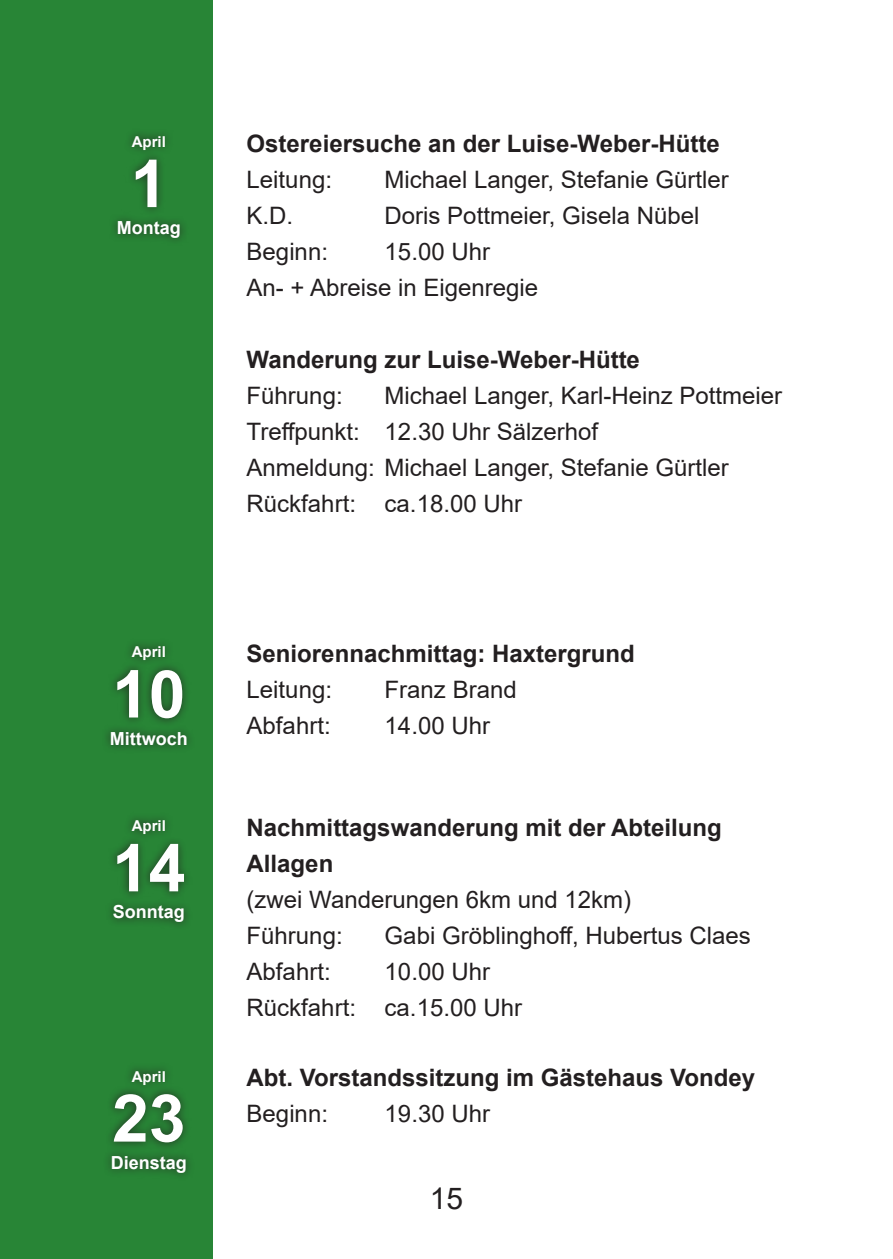
<style>
.page{position:relative;width:893px;height:1259px;background:#fff}
.page>*{position:absolute;margin:0;border:0;box-sizing:border-box;transform-origin:0 0}
.t1{font:700 66px "Arial";color:#fff}
.t2{font:30px "Arial";color:#231f20}
.t3{font:24px/36px "Arial";color:#231f20}
.t4{font:700 24px/36px "Arial";color:#231f20}
.t5{font:700 18px "Arial";color:#fff}
.t6{font:700 15px "Arial";color:#fff}
</style>
<div class="page">
<div style="left:0;top:0;width:213px;height:1259px;background:#288536"></div>
<div style="left:102px;top:638px;width:94px;height:115px;background:#231f20;opacity:.75"></div>
<div style="left:109px;top:127px;width:80px;height:119px;background:#231f20;opacity:.75"></div>
<div style="left:106px;top:811px;width:87px;height:119px;background:#231f20;opacity:.75"></div>
<div style="left:103px;top:1061px;width:92px;height:119px;background:#231f20;opacity:.75"></div>
<p class="t6" style="left:132px;top:136px;width:36px">April</p>
<h1 class="t1" style="left:131px;top:159px;width:38px">1</h1>
<p class="t5" style="left:117px;top:221px;width:65px">Montag</p>
<p class="t6" style="left:132px;top:646px;width:36px">April</p>
<h1 class="t1" style="left:112px;top:669px;width:75px">10</h1>
<p class="t5" style="left:110px;top:731px;width:79px">Mittwoch</p>
<p class="t6" style="left:132px;top:820px;width:36px">April</p>
<h1 class="t1" style="left:112px;top:843px;width:75px">14</h1>
<p class="t5" style="left:113px;top:905px;width:73px">Sonntag</p>
<p class="t6" style="left:132px;top:1070px;width:36px">April</p>
<h1 class="t1" style="left:112px;top:1093px;width:75px">23</h1>
<p class="t5" style="left:111px;top:1155px;width:78px">Dienstag</p>
<p class="t4" style="left:247px;top:128px;width:475px">Ostereiersuche an der Luise-Weber-Hütte</p>
<p class="t3" style="left:247px;top:164px;width:87px">Leitung:</p>
<p class="t3" style="left:385px;top:164px;width:346px">Michael Langer, Stefanie Gürtler</p>
<p class="t3" style="left:247px;top:200px;width:48px">K.D.</p>
<p class="t3" style="left:385px;top:200px;width:316px">Doris Pottmeier, Gisela Nübel</p>
<p class="t3" style="left:247px;top:236px;width:83px">Beginn:</p>
<p class="t3" style="left:247px;top:236px;width:293px;text-indent:138px">15.00 Uhr<br>An- + Abreise in Eigenregie</p>
<p class="t4" style="left:247px;top:344px;width:395px">Wanderung zur Luise-Weber-Hütte</p>
<p class="t3" style="left:247px;top:380px;width:98px">Führung:</p>
<p class="t3" style="left:247px;top:380px;width:537px;text-indent:138px">Michael Langer, Karl-Heinz Pottmeier Tre昀昀punkt: 12.30 Uhr Sälzerhof<br>Anmeldung: Michael Langer, Stefanie Gürtler Rückfahrt: ca.18.00 Uhr</p>
<p class="t4" style="left:247px;top:637px;width:390px">Seniorennachmittag: Haxtergrund</p>
<p class="t3" style="left:247px;top:673px;width:87px">Leitung:</p>
<p class="t3" style="left:385px;top:673px;width:134px">Franz Brand</p>
<p class="t3" style="left:247px;top:709px;width:86px">Abfahrt:</p>
<p class="t3" style="left:385px;top:709px;width:107px">14.00 Uhr</p>
<p class="t4" style="left:247px;top:811px;width:477px">Nachmittagswanderung mit der Abteilung<br>Allagen</p>
<p class="t3" style="left:247px;top:883px;width:386px">(zwei Wanderungen 6km und 12km)<br>Führung:</p>
<p class="t3" style="left:385px;top:917px;width:368px">Gabi Gröblingho昀昀, Hubertus Claes</p>
<p class="t3" style="left:247px;top:955px;width:86px">Abfahrt:</p>
<p class="t3" style="left:247px;top:955px;width:277px;text-indent:138px">10.00 Uhr<br>Rückfahrt: ca.15.00 Uhr</p>
<p class="t4" style="left:247px;top:1061px;width:510px">Abt. Vorstandssitzung im Gästehaus Vondey</p>
<p class="t3" style="left:247px;top:1097px;width:83px">Beginn:</p>
<p class="t3" style="left:385px;top:1097px;width:107px">19.30 Uhr</p>
<p class="t2" style="left:430px;top:1186px;width:35px">15</p>
</div>
